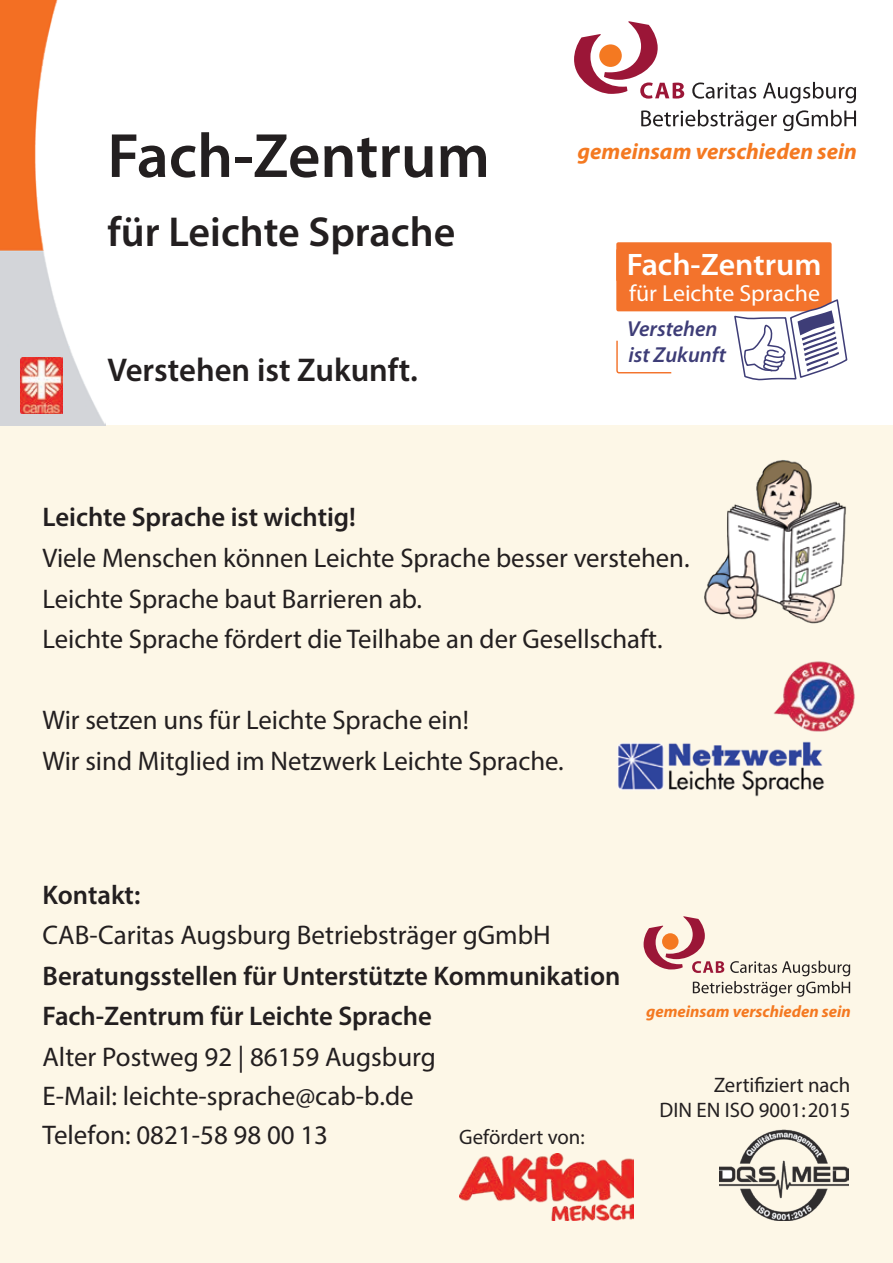
<style>
.page{position:relative;width:893px;height:1263px;background:#fff}
.page>*{position:absolute;margin:0;border:0;box-sizing:border-box;transform-origin:0 0}
.t1{font:600 63px "Myriad Pro";color:#231f20}
.t2{font:600 42px "Myriad Pro";color:#231f20}
.t3{font:600 33px "Myriad Pro";color:#231f20}
.t4{font:600 31.2px "Myriad Pro";color:#fff}
.t5{font:27px/40.5px "Myriad Pro";color:#231f20}
.t6{font:600 27px/40.5px "Myriad Pro";color:#231f20}
.t7{font:23.25px "Myriad Pro";color:#fff}
.t8{font:italic 700 22.65px "Myriad Pro";color:#f47921}
.t9{font:italic 600 21.75px/26.1px "Myriad Pro";color:#3e3d77}
.t10{font:21px/25.2px "Myriad Pro";color:#231f20;text-align:right}
.t11{font:italic 700 16.65px "Myriad Pro";color:#f47921}
</style>
<div class="page">
<div style="left:0;top:425px;width:893px;height:838px;background:#fdf7e7"></div>
<img style="left:0;top:0;width:7px;height:425px">
<img style="left:7px;top:0;width:99px;height:425px">
<img style="left:20px;top:357px;width:43px;height:56px">
<img style="left:617px;top:741px;width:208px;height:56px">
<img style="left:704px;top:460px;width:142px;height:164px">
<img style="left:459px;top:1153px;width:174px;height:67px">
<img style="left:719px;top:1130px;width:129px;height:90px">
<div style="left:616px;top:242px;width:216px;height:69px;background:#f3732c;border-radius:2px"></div>
<svg style="left:616px;top:247px;width:232px;height:134px"></svg>
<img style="left:773px;top:661px;width:82px;height:71px">
<svg style="left:692px;top:82px;width:64px;height:17px"></svg>
<svg style="left:763px;top:82px;width:93px;height:21px"></svg>
<svg style="left:641px;top:110px;width:136px;height:21px"></svg>
<svg style="left:783px;top:110px;width:73px;height:21px"></svg>
<svg style="left:574px;top:21px;width:110px;height:78px"></svg>
<svg style="left:644px;top:916px;width:206px;height:81px"></svg>
<h1 class="t1" style="left:107px;top:116px;width:384px">Fach-Zentrum</h1>
<h2 class="t2" style="left:107px;top:205px;width:349px">für Leichte Sprache</h2>
<p class="t3" style="left:107px;top:349px;width:312px">Verstehen ist Zukunft.</p>
<p class="t8" style="left:577px;top:136px;width:281px">gemeinsam verschieden sein</p>
<p class="t4" style="left:627px;top:247px;width:196px">Fach-Zentrum</p>
<p class="t7" style="left:629px;top:278px;width:192px">für Leichte Sprache</p>
<p class="t9" style="left:627px;top:315px;width:100px">nehet s reV ist Zukunft</p>
<p class="t6" style="left:43px;top:496px;width:315px">Leichte Sprache ist wichtig!</p>
<p class="t5" style="left:43px;top:537px;width:649px">Viele Menschen können Leichte Sprache besser verstehen.<br>Leichte Sprache baut Barrieren ab.<br>Leichte Sprache fördert die Teilhabe an der Gesellschaft.</p>
<p class="t5" style="left:43px;top:699px;width:523px">Wir setzen uns für Leichte Sprache ein!<br>Wir sind Mitglied im Netzwerk Leichte Sprache.</p>
<p class="t6" style="left:43px;top:874px;width:99px">Kontakt:</p>
<p class="t5" style="left:43px;top:914px;width:510px">CAB-Caritas Augsburg Betriebsträger gGmbH</p>
<p class="t6" style="left:43px;top:955px;width:579px">Beratungsstellen für Unterstützte Kommunikation<br>Fach-Zentrum für Leichte Sprache</p>
<p class="t5" style="left:43px;top:1036px;width:395px;line-height:39.3px">Alter Postweg 92 | 86159 Augsburg<br>E-Mail: leichte-sprache@cab-b.de<br>Telefon: 0821-58 98 00 13</p>
<p class="t10" style="left:459px;top:1124px;width:127px">Gefördert von:</p>
<p class="t11" style="left:646px;top:1000px;width:206px">gemeinsam verschieden sein</p>
<p class="t10" style="left:660px;top:1072px;width:192px">Zertifiziert nach<br>DIN EN ISO 9001:2015</p>
</div>
